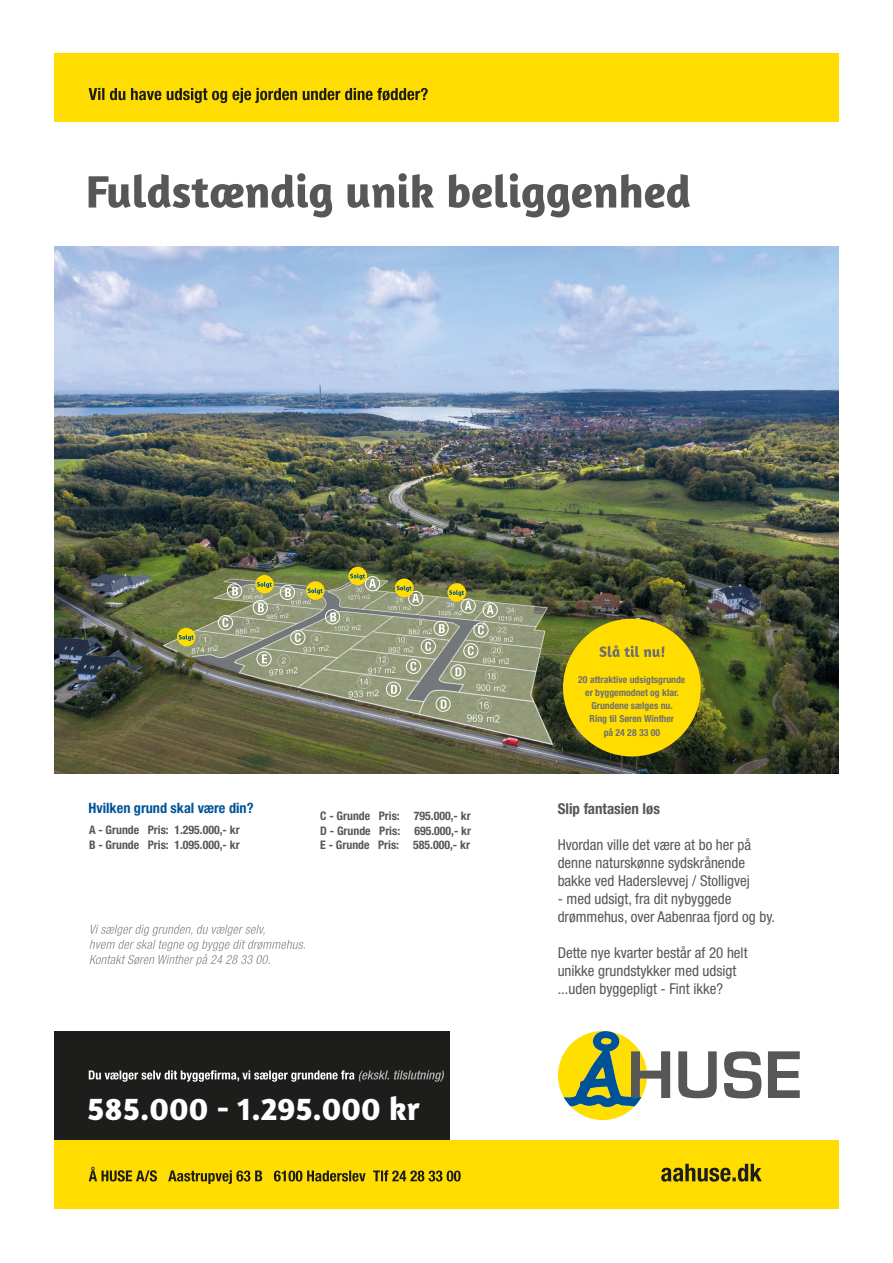
<style>
.page{position:relative;width:893px;height:1263px;background:#fff}
.page>*{position:absolute;margin:0;border:0;box-sizing:border-box;transform-origin:0 0}
.t1{font:700 33px "Amaranth";color:#fff}
.t2{font:condensed 15px "Helvetica Neue LT Std";color:#575756}
.t3{font:700 condensed 15px "Helvetica Neue LT Std";color:#575756}
.t4{font:700 condensed 14.25px "Helvetica Neue LT Std";color:#005397}
.t5{font:700 condensed 11.85px "Helvetica Neue LT Std";color:#575756}
.t6{font:700 condensed 9.75px "Helvetica Neue LT Std";color:#70706f}
</style>
<div class="page">
<img style="left:54px;top:246px;width:785px;height:528px">
<div style="left:54px;top:53px;width:785px;height:69px;background:#fd0"></div>
<div style="left:54px;top:1139px;width:785px;height:69px;background:#fd0"></div>
<svg style="left:89px;top:1164px;width:673px;height:20px"></svg>
<svg style="left:89px;top:173px;width:601px;height:44px"></svg>
<div style="left:54px;top:1032px;width:395px;height:108px;background:#1d1d1b"></div>
<svg style="left:678px;top:1051px;width:39px;height:47px"></svg>
<svg style="left:724px;top:1051px;width:37px;height:47px"></svg>
<svg style="left:768px;top:1051px;width:32px;height:47px"></svg>
<svg style="left:558px;top:1031px;width:112px;height:89px"></svg>
<svg style="left:89px;top:1070px;width:355px;height:12px"></svg>
<div style="left:461px;top:598px;width:15px;height:15px;border:1px solid #fff;border-radius:50%"></div>
<svg style="left:90px;top:925px;width:215px;height:41px"></svg>
<div style="left:325px;top:609px;width:15px;height:15px;border:1px solid #fff;border-radius:50%"></div>
<svg style="left:330px;top:612px;width:6px;height:9px"></svg>
<div style="left:290px;top:630px;width:15px;height:15px;border:1px solid #fff;border-radius:50%"></div>
<svg style="left:295px;top:633px;width:6px;height:9px"></svg>
<div style="left:257px;top:651px;width:14px;height:15px;border:1px solid #fff;border-radius:50%"></div>
<svg style="left:262px;top:654px;width:5px;height:9px"></svg>
<div style="left:218px;top:615px;width:15px;height:15px;border:1px solid #fff;border-radius:50%"></div>
<svg style="left:222px;top:618px;width:6px;height:9px"></svg>
<div style="left:253px;top:600px;width:15px;height:15px;border:1px solid #fff;border-radius:50%"></div>
<svg style="left:258px;top:603px;width:6px;height:9px"></svg>
<div style="left:280px;top:585px;width:15px;height:15px;border:1px solid #fff;border-radius:50%"></div>
<svg style="left:285px;top:588px;width:6px;height:9px"></svg>
<div style="left:434px;top:621px;width:15px;height:15px;border:1px solid #fff;border-radius:50%"></div>
<svg style="left:439px;top:624px;width:6px;height:9px"></svg>
<div style="left:227px;top:583px;width:15px;height:15px;border:1px solid #fff;border-radius:50%"></div>
<svg style="left:232px;top:587px;width:6px;height:8px"></svg>
<div style="left:421px;top:639px;width:15px;height:15px;border:1px solid #fff;border-radius:50%"></div>
<svg style="left:425px;top:642px;width:6px;height:9px"></svg>
<div style="left:406px;top:659px;width:15px;height:15px;border:1px solid #fff;border-radius:50%"></div>
<svg style="left:410px;top:661px;width:6px;height:10px"></svg>
<div style="left:386px;top:682px;width:15px;height:15px;border:1px solid #fff;border-radius:50%"></div>
<svg style="left:391px;top:685px;width:6px;height:9px"></svg>
<div style="left:436px;top:697px;width:15px;height:15px;border:1px solid #fff;border-radius:50%"></div>
<svg style="left:441px;top:700px;width:6px;height:9px"></svg>
<div style="left:451px;top:664px;width:14px;height:15px;border:1px solid #fff;border-radius:50%"></div>
<svg style="left:455px;top:667px;width:6px;height:9px"></svg>
<div style="left:463px;top:643px;width:15px;height:15px;border:1px solid #fff;border-radius:50%"></div>
<svg style="left:468px;top:646px;width:6px;height:9px"></svg>
<div style="left:474px;top:623px;width:14px;height:14px;border:1px solid #fff;border-radius:50%"></div>
<svg style="left:478px;top:625px;width:6px;height:10px"></svg>
<div style="left:483px;top:602px;width:15px;height:15px;border:1px solid #fff;border-radius:50%"></div>
<svg style="left:487px;top:605px;width:7px;height:9px"></svg>
<div style="left:408px;top:591px;width:15px;height:15px;border:1px solid #fff;border-radius:50%"></div>
<div style="left:365px;top:576px;width:15px;height:15px;border:1px solid #fff;border-radius:50%"></div>
<svg style="left:89px;top:88px;width:339px;height:15px"></svg>
<svg style="left:177px;top:628px;width:19px;height:18px"></svg>
<svg style="left:179px;top:633px;width:15px;height:9px"></svg>
<div style="left:563px;top:619px;width:138px;height:137px;background:#fd0;border-radius:50%"></div>
<svg style="left:599px;top:645px;width:65px;height:12px"></svg>
<div style="left:255px;top:575px;width:19px;height:18px;background:#fd0;border-radius:50%"></div>
<svg style="left:257px;top:582px;width:15px;height:6px"></svg>
<div style="left:395px;top:579px;width:18px;height:18px;background:#fd0;border-radius:50%"></div>
<svg style="left:396px;top:585px;width:23px;height:17px"></svg>
<div style="left:348px;top:567px;width:19px;height:18px;background:#fd0;border-radius:50%"></div>
<svg style="left:350px;top:573px;width:26px;height:15px"></svg>
<svg style="left:447px;top:583px;width:19px;height:19px"></svg>
<svg style="left:449px;top:590px;width:23px;height:20px"></svg>
<svg style="left:306px;top:581px;width:19px;height:19px"></svg>
<svg style="left:308px;top:588px;width:15px;height:6px"></svg>
<p class="t4" style="left:88px;top:799px;width:167px">Hvilken grund skal være din?</p>
<p class="t5" style="left:89px;top:823px;width:152px">A - Grunde Pris: 1.295.000,- kr</p>
<p class="t5" style="left:89px;top:837px;width:152px">B - Grunde Pris: 1.095.000,- kr</p>
<p class="t5" style="left:320px;top:809px;width:152px">C - Grunde Pris: 795.000,- kr</p>
<p class="t5" style="left:320px;top:823px;width:152px">D - Grunde Pris: 695.000,- kr</p>
<p class="t5" style="left:320px;top:837px;width:151px">E - Grunde Pris: 585.000,- kr</p>
<p class="t1" style="left:87px;top:1087px;width:334px">585.000 - 1.295.000 kr</p>
<p class="t6" style="left:578px;top:674px;width:109px">20 attraktive udsigtsgrunde</p>
<p class="t6" style="left:585px;top:687px;width:95px">er byggemodnet og klar.</p>
<p class="t6" style="left:591px;top:700px;width:83px">Grundene sælges nu.</p>
<p class="t6" style="left:590px;top:713px;width:86px">Ring til Søren Winther</p>
<p class="t6" style="left:604px;top:726px;width:58px">på 24 28 33 00</p>
<p class="t3" style="left:558px;top:799px;width:104px">Slip fantasien løs</p>
<p class="t2" style="left:558px;top:835px;width:195px">Hvordan ville det være at bo her på</p>
<p class="t2" style="left:558px;top:853px;width:189px">denne naturskønne sydskrånende</p>
<p class="t2" style="left:558px;top:871px;width:194px">bakke ved Haderslevvej / Stolligvej</p>
<p class="t2" style="left:558px;top:889px;width:175px">- med udsigt, fra dit nybyggede</p>
<p class="t2" style="left:558px;top:907px;width:219px">drømmehus, over Aabenraa fjord og by.</p>
<p class="t2" style="left:558px;top:943px;width:191px">Dette nye kvarter består af 20 helt</p>
<p class="t2" style="left:558px;top:961px;width:180px">unikke grundstykker med udsigt</p>
<p class="t2" style="left:558px;top:979px;width:167px">...uden byggepligt - Fint ikke?</p>
</div>
